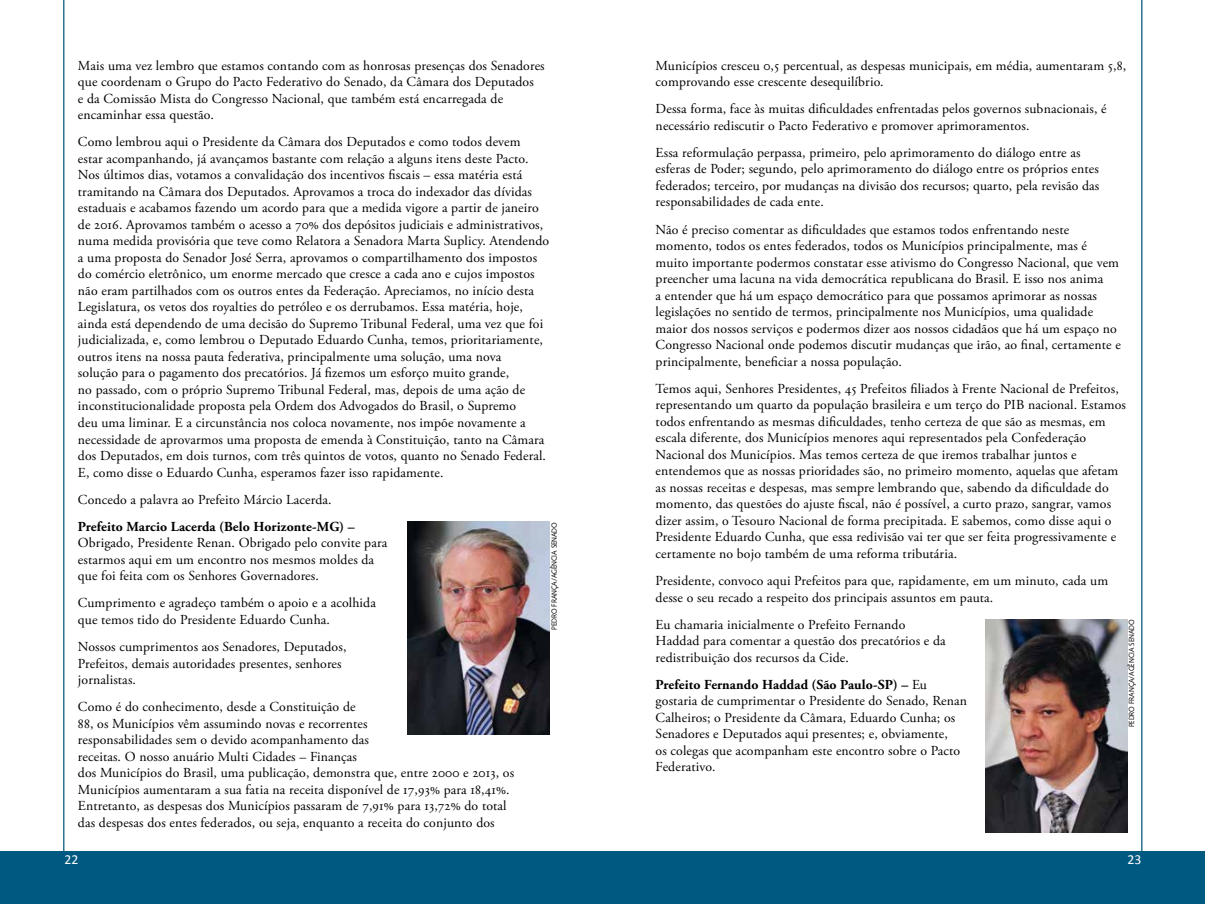
<style>
.page{position:relative;width:1205px;height:904px;background:#fff}
.page>*{position:absolute;margin:0;border:0;box-sizing:border-box;transform-origin:0 0}
.t1{font:13.75px/16.5px "Adobe Garamond Pro";letter-spacing:.01em;color:#000}
.t2{font:700 13.75px "Adobe Garamond Pro";letter-spacing:.01em;color:#000}
.t3{font:13.75px "Calibri";color:#fff}
.t4{font:7.5px "Syntax";letter-spacing:-.015em;color:#000;scale:.9 1}
.s1{font-weight:700}
</style>
<div class="page">
<div style="left:0;top:850px;width:1205px;height:54px;background:#005980"></div>
<hr style="left:63px;top:0;width:1px;height:859px;background:#005980">
<hr style="left:1141px;top:0;width:1px;height:859px;background:#005980">
<img style="left:407px;top:521px;width:142px;height:213px">
<img style="left:985px;top:619px;width:142px;height:213px">
<p class="t1" style="left:78px;top:58px;width:468px">Mais uma vez lembro que estamos contando com as honrosas presenças dos Senadores que coordenam o Grupo do Pacto Federativo do Senado, da Câmara dos Deputados<br>e da Comissão Mista do Congresso Nacional, que também está encarregada de encaminhar essa questão.</p>
<p class="t1" style="left:78px;top:134px;width:473px">Como lembrou aqui o Presidente da Câmara dos Deputados e como todos devem<br>estar acompanhando, já avançamos bastante com relação a alguns itens deste Pacto.<br>Nos últimos dias, votamos a convalidação dos incentivos fiscais – essa matéria está tramitando na Câmara dos Deputados. Aprovamos a troca do indexador das dívidas estaduais e acabamos fazendo um acordo para que a medida vigore a partir de janeiro de 2016. Aprovamos também o acesso a 70% dos depósitos judiciais e administrativos, numa medida provisória que teve como Relatora a Senadora Marta Suplicy. Atendendo a uma proposta do Senador José Serra, aprovamos o compartilhamento dos impostos do comércio eletrônico, um enorme mercado que cresce a cada ano e cujos impostos não eram partilhados com os outros entes da Federação. Apreciamos, no início desta Legislatura, os vetos dos royalties do petróleo e os derrubamos. Essa matéria, hoje, ainda está dependendo de uma decisão do Supremo Tribunal Federal, uma vez que foi judicializada, e, como lembrou o Deputado Eduardo Cunha, temos, prioritariamente, outros itens na nossa pauta federativa, principalmente uma solução, uma nova<br>solução para o pagamento dos precatórios. Já fizemos um esforço muito grande,<br>no passado, com o próprio Supremo Tribunal Federal, mas, depois de uma ação de inconstitucionalidade proposta pela Ordem dos Advogados do Brasil, o Supremo<br>deu uma liminar. E a circunstância nos coloca novamente, nos impõe novamente a necessidade de aprovarmos uma proposta de emenda à Constituição, tanto na Câmara dos Deputados, em dois turnos, com três quintos de votos, quanto no Senado Federal.<br>E, como disse o Eduardo Cunha, esperamos fazer isso rapidamente.</p>
<p class="t1" style="left:78px;top:491px;width:255px">Concedo a palavra ao Prefeito Márcio Lacerda.</p>
<p class="t2" style="left:78px;top:518px;width:278px">Prefeito Marcio Lacerda (Belo Horizonte-MG) –</p>
<p class="t1" style="left:78px;top:535px;width:311px">Obrigado, Presidente Renan. Obrigado pelo convite para estarmos aqui em um encontro nos mesmos moldes da que foi feita com os Senhores Governadores.</p>
<p class="t1" style="left:78px;top:595px;width:299px">Cumprimento e agradeço também o apoio e a acolhida que temos tido do Presidente Eduardo Cunha.</p>
<p class="t1" style="left:78px;top:639px;width:270px">Nossos cumprimentos aos Senadores, Deputados,<br>Prefeitos, demais autoridades presentes, senhores jornalistas.</p>
<p class="t1" style="left:78px;top:699px;width:438px">Como é do conhecimento, desde a Constituição de<br>88, os Municípios vêm assumindo novas e recorrentes<br>responsabilidades sem o devido acompanhamento das<br>receitas. O nosso anuário Multi Cidades – Finanças<br>dos Municípios do Brasil, uma publicação, demonstra que, entre 2000 e 2013, os Municípios aumentaram a sua fatia na receita disponível de 17,93% para 18,41%.<br>Entretanto, as despesas dos Municípios passaram de 7,91% para 13,72% do total das despesas dos entes federados, ou seja, enquanto a receita do conjunto dos</p>
<p class="t4" style="left:550px;top:630px;width:121px;rotate:-90deg">Pedro França/agência senado</p>
<p class="t1" style="left:656px;top:58px;width:472px">Municípios cresceu 0,5 percentual, as despesas municipais, em média, aumentaram 5,8, comprovando esse crescente desequilíbrio.</p>
<p class="t1" style="left:656px;top:101px;width:453px">Dessa forma, face às muitas dificuldades enfrentadas pelos governos subnacionais, é necessário rediscutir o Pacto Federativo e promover aprimoramentos.</p>
<p class="t1" style="left:656px;top:145px;width:445px">Essa reformulação perpassa, primeiro, pelo aprimoramento do diálogo entre as esferas de Poder; segundo, pelo aprimoramento do diálogo entre os próprios entes federados; terceiro, por mudanças na divisão dos recursos; quarto, pela revisão das responsabilidades de cada ente.</p>
<p class="t1" style="left:656px;top:221px;width:467px">Não é preciso comentar as dificuldades que estamos todos enfrentando neste momento, todos os entes federados, todos os Municípios principalmente, mas é muito importante podermos constatar esse ativismo do Congresso Nacional, que vem preencher uma lacuna na vida democrática republicana do Brasil. E isso nos anima<br>a entender que há um espaço democrático para que possamos aprimorar as nossas legislações no sentido de termos, principalmente nos Municípios, uma qualidade maior dos nossos serviços e podermos dizer aos nossos cidadãos que há um espaço no Congresso Nacional onde podemos discutir mudanças que irão, ao final, certamente e principalmente, beneficiar a nossa população.</p>
<p class="t1" style="left:656px;top:381px;width:472px">Temos aqui, Senhores Presidentes, 45 Prefeitos filiados à Frente Nacional de Prefeitos, representando um quarto da população brasileira e um terço do PIB nacional. Estamos todos enfrentando as mesmas dificuldades, tenho certeza de que são as mesmas, em escala diferente, dos Municípios menores aqui representados pela Confederação Nacional dos Municípios. Mas temos certeza de que iremos trabalhar juntos e entendemos que as nossas prioridades são, no primeiro momento, aquelas que afetam as nossas receitas e despesas, mas sempre lembrando que, sabendo da dificuldade do momento, das questões do ajuste fiscal, não é possível, a curto prazo, sangrar, vamos dizer assim, o Tesouro Nacional de forma precipitada. E sabemos, como disse aqui o Presidente Eduardo Cunha, que essa redivisão vai ter que ser feita progressivamente e certamente no bojo também de uma reforma tributária.</p>
<p class="t1" style="left:656px;top:573px;width:454px">Presidente, convoco aqui Prefeitos para que, rapidamente, em um minuto, cada um desse o seu recado a respeito dos principais assuntos em pauta.</p>
<p class="t1" style="left:656px;top:616px;width:292px">Eu chamaria inicialmente o Prefeito Fernando<br>Haddad para comentar a questão dos precatórios e da redistribuição dos recursos da Cide.</p>
<p class="t1" style="left:656px;top:676px;width:313px"><span class="s1">Prefeito Fernando Haddad (São Paulo-SP) –</span> Eu gostaria de cumprimentar o Presidente do Senado, Renan Calheiros; o Presidente da Câmara, Eduardo Cunha; os Senadores e Deputados aqui presentes; e, obviamente,<br>os colegas que acompanham este encontro sobre o Pacto Federativo.</p>
<p class="t4" style="left:1127px;top:727px;width:121px;rotate:-90deg">Pedro França/agência senado</p>
<p class="t3" style="left:64px;top:850px;width:15px">22</p>
<p class="t3" style="left:1127px;top:850px;width:15px">23</p>
</div>
